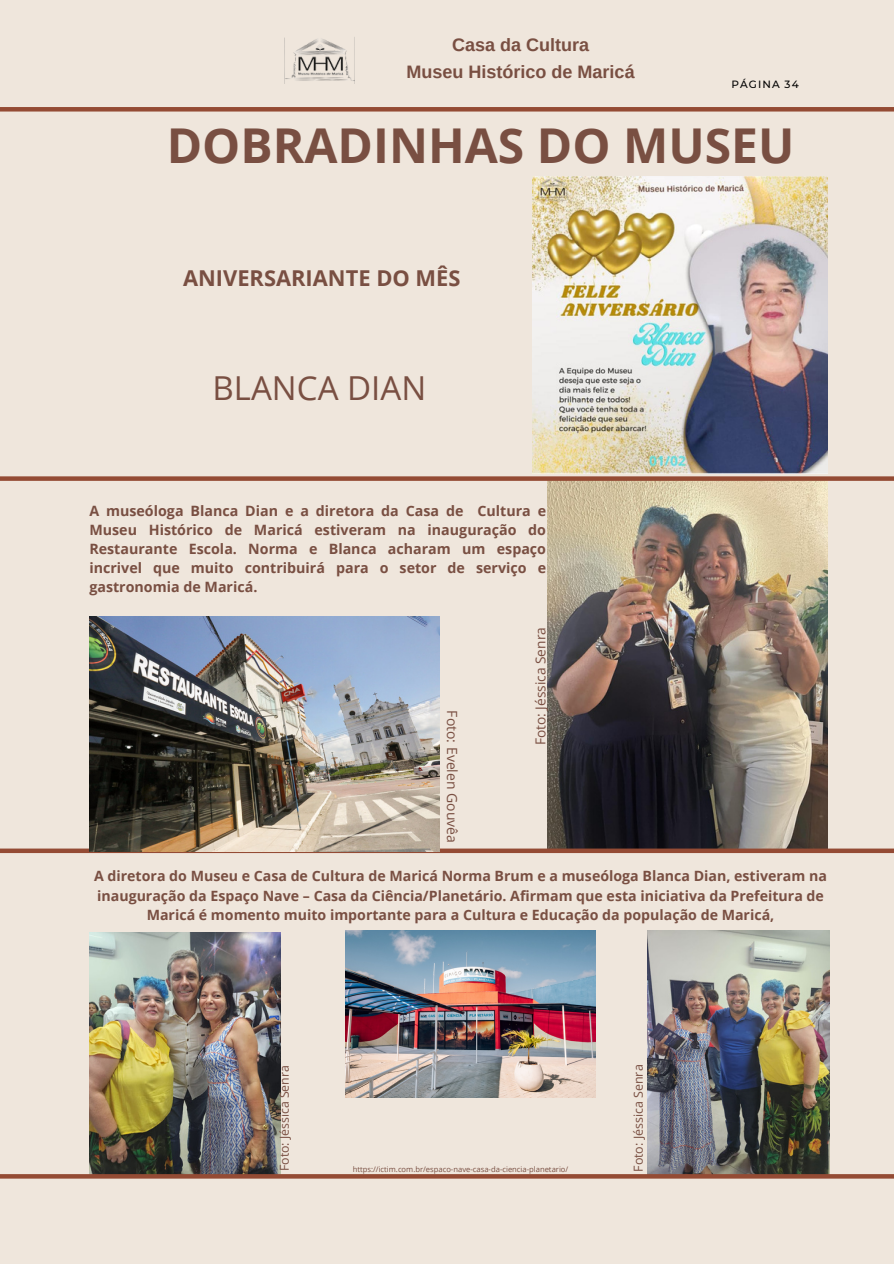
<style>
.page{position:relative;width:894px;height:1264px;background:#fff}
.page>*{position:absolute;margin:0;border:0;box-sizing:border-box;transform-origin:0 0}
.t1{font:700 48px "Open Sans";color:#794f42}
.t2{font:33px "Open Sans";color:#794f42}
.t3{font:700 21.9px "Open Sans";color:#794f42}
.t4{font:700 18px "Arimo";color:#794f42}
.t5{font:700 14.25px/19.2px "Open Sans";color:#794f42;text-align:justify}
.t6{font:700 14.1px/19.6px "Open Sans";color:#794f42;text-align:center}
.t7{font:13.95px "Open Sans";color:#794f42}
.t8{font:13.65px "Open Sans";color:#794f42}
.t9{font:12.45px "Open Sans";color:#794f42}
.t10{font:12.3px "Open Sans";color:#794f42}
.t11{font:500 10.5px "Montserrat";letter-spacing:.1em;color:#000}
.t12{font:7.65px "Open Sans";color:#794f42}
</style>
<div class="page">
<div style="left:0;top:0;width:893px;height:1263px;background:#efe6dc"></div>
<hr style="left:0;top:107px;width:893px;height:4px;background:#944b34">
<img style="left:284px;top:37px;width:70px;height:46px">
<img style="left:532px;top:177px;width:295px;height:297px">
<img style="left:547px;top:481px;width:279px;height:367px">
<img style="left:89px;top:932px;width:192px;height:242px">
<img style="left:647px;top:930px;width:182px;height:244px">
<svg style="left:0;top:1174px;width:893px;height:4px;background:#944d36"></svg>
<div style="left:0;top:476px;width:893px;height:5px;background:#944b34"></div>
<img style="left:345px;top:930px;width:250px;height:166px">
<svg style="left:0;top:848px;width:893px;height:5px;background:#965944"></svg>
<img style="left:89px;top:617px;width:350px;height:234px">
<p class="t4" style="left:452px;top:35px;width:138px">Casa da Cultura</p>
<p class="t4" style="left:406px;top:62px;width:229px">Museu Histórico de Maricá</p>
<p class="t11" style="left:731px;top:78px;width:69px">PÁGINA 34</p>
<h1 class="t1" style="left:167px;top:112px;width:629px">DOBRADINHAS DO MUSEU</h1>
<h3 class="t3" style="left:183px;top:262px;width:279px">ANIVERSARIANTE DO MÊS</h3>
<h2 class="t2" style="left:212px;top:364px;width:215px">BLANCA DIAN</h2>
<p class="t5" style="left:89px;top:500px;width:458px">A museóloga Blanca Dian e a diretora da Casa de Cultura e Museu Histórico de Maricá estiveram na inauguração do Restaurante Escola. Norma e Blanca acharam um espaço incrivel que muito contribuirá para o setor de serviço e gastronomia de Maricá.</p>
<p class="t7" style="left:462px;top:710px;width:134px;rotate:90deg">Foto: Evelen Gouvêa</p>
<p class="t8" style="left:531px;top:745px;width:120px;rotate:-90deg">Foto: Jéssica Senra</p>
<p class="t6" style="left:94px;top:865px;width:734px">A diretora do Museu e Casa de Cultura de Maricá Norma Brum e a museóloga Blanca Dian, estiveram na inauguração da Espaço Nave – Casa da Ciência/Planetário. Afirmam que esta iniciativa da Prefeitura de<br>Maricá é momento muito importante para a Cultura e Educação da população de Maricá,</p>
<p class="t10" style="left:275px;top:1171px;width:107px;rotate:-90deg">Foto: Jéssica Senra</p>
<p class="t12" style="left:352px;top:1164px;width:217px">https://ictim.com.br/espaco-nave-casa-da-ciencia-planetario/</p>
<p class="t9" style="left:629px;top:1171px;width:109px;rotate:-90deg">Foto: Jéssica Senra</p>
</div>
